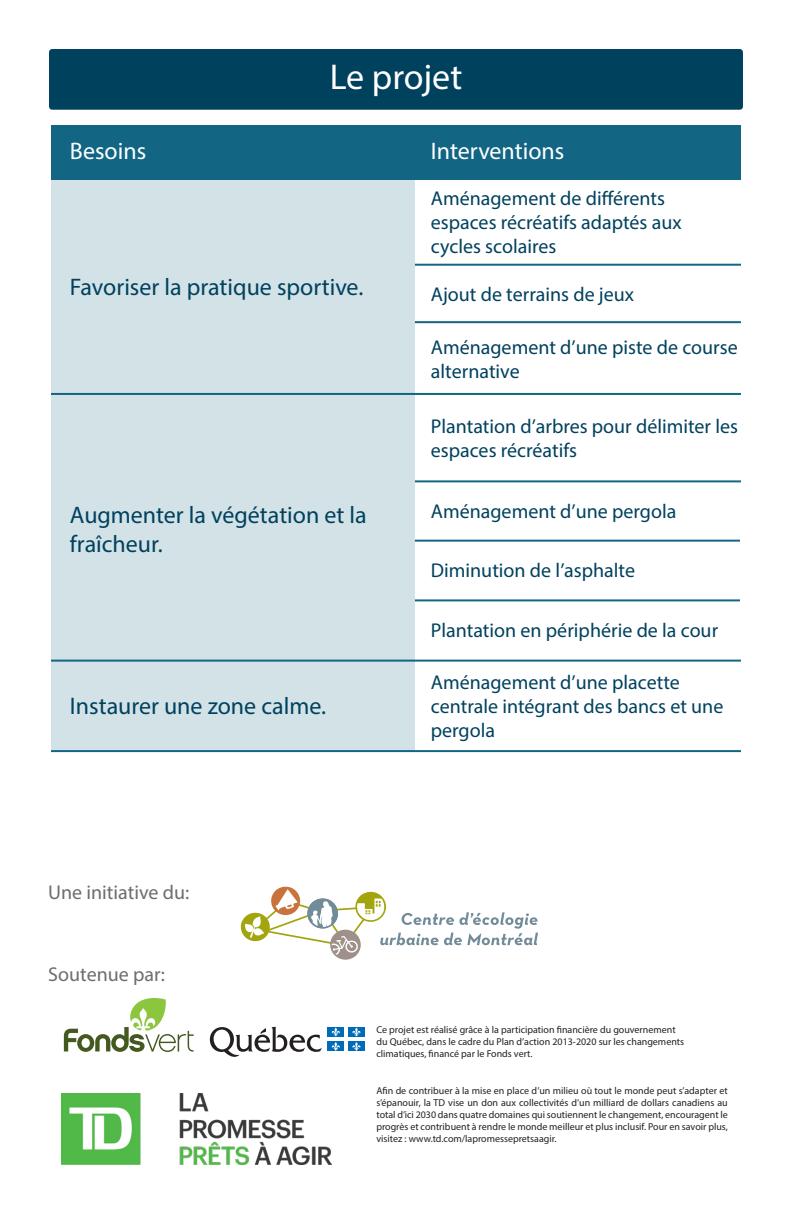
<style>
.page{position:relative;width:792px;height:1224px;background:#fff}
.page>*{position:absolute;margin:0;border:0;box-sizing:border-box;transform-origin:0 0}
.t1{font:36px "Myriad Pro";color:#fff}
.t2{font:24px/28.8px "Myriad Pro";color:#00415e}
.t3{font:24px "Myriad Pro";color:#fff}
.t4{font:20px/24px "Myriad Pro";color:#00415e}
.t5{font:20px "Myriad Pro";color:#6c6d70}
.t6{font:10px/12px "Myriad Pro";color:#231f20;text-align:justify}
</style>
<div class="page">
<svg style="left:240px;top:886px;width:298px;height:74px"></svg>
<svg style="left:210px;top:1027px;width:112px;height:30px"></svg>
<div style="left:328px;top:1027px;width:16px;height:10px;background:#006bb6"></div>
<svg style="left:332px;top:1028px;width:8px;height:8px"></svg>
<div style="left:348px;top:1027px;width:16px;height:10px;background:#006bb6"></div>
<svg style="left:352px;top:1028px;width:9px;height:8px"></svg>
<div style="left:328px;top:1042px;width:16px;height:9px;background:#006bb6"></div>
<svg style="left:332px;top:1042px;width:8px;height:9px"></svg>
<div style="left:348px;top:1042px;width:16px;height:9px;background:#006bb6"></div>
<svg style="left:352px;top:1042px;width:9px;height:9px"></svg>
<svg style="left:64px;top:998px;width:130px;height:54px"></svg>
<img style="left:61px;top:1094px;width:271px;height:71px">
<div style="left:49px;top:49px;width:694px;height:61px;background:#00415e"></div>
<div style="left:51px;top:125px;width:690px;height:54px;background:#126684"></div>
<div style="left:51px;top:179px;width:364px;height:573px;background:#d2e2e7"></div>
<hr style="left:415px;top:264px;width:326px;height:2px;background:#126684">
<hr style="left:415px;top:321px;width:326px;height:2px;background:#126684">
<hr style="left:51px;top:393px;width:690px;height:2px;background:#126684">
<hr style="left:415px;top:480px;width:326px;height:2px;background:#126684">
<hr style="left:415px;top:540px;width:325px;height:2px;background:#126684">
<hr style="left:415px;top:599px;width:325px;height:2px;background:#126684">
<hr style="left:51px;top:660px;width:690px;height:2px;background:#126684">
<hr style="left:51px;top:750px;width:690px;height:2px;background:#126684">
<p class="t1" style="left:330px;top:55px;width:134px">Le projet</p>
<p class="t3" style="left:70px;top:136px;width:78px">Besoins</p>
<p class="t3" style="left:431px;top:136px;width:135px">Interventions</p>
<p class="t2" style="left:70px;top:272px;width:295px">Favoriser la pratique sportive.</p>
<p class="t2" style="left:70px;top:500px;width:298px">Augmenter la végétation et la fraîcheur.</p>
<p class="t2" style="left:70px;top:691px;width:258px">Instaurer une zone calme.</p>
<p class="t4" style="left:431px;top:186px;width:236px">Aménagement de différents</p>
<p class="t4" style="left:431px;top:210px;width:252px">espaces récréatifs adaptés aux</p>
<p class="t4" style="left:431px;top:234px;width:127px">cycles scolaires</p>
<p class="t4" style="left:431px;top:282px;width:205px">Ajout de terrains de jeux</p>
<p class="t4" style="left:431px;top:335px;width:308px">Aménagement d’une piste de course alternative</p>
<p class="t4" style="left:431px;top:414px;width:309px">Plantation d’arbres pour délimiter les espaces récréatifs</p>
<p class="t4" style="left:431px;top:499px;width:247px">Aménagement d’une pergola</p>
<p class="t4" style="left:431px;top:558px;width:206px">Diminution de l’asphalte</p>
<p class="t4" style="left:431px;top:618px;width:289px">Plantation en périphérie de la cour</p>
<p class="t4" style="left:431px;top:670px;width:251px">Aménagement d’une placette</p>
<p class="t4" style="left:431px;top:694px;width:294px">centrale intégrant des bancs et une pergola</p>
<p class="t5" style="left:48px;top:880px;width:143px">Une initiative du:</p>
<p class="t5" style="left:48px;top:961px;width:118px">Soutenue par:</p>
<p class="t6" style="left:376px;top:1023px;width:301px">Ce projet est réalisé grâce à la participation financière du gouvernement</p>
<p class="t6" style="left:376px;top:1035px;width:309px">du Québec, dans le cadre du Plan d’action 2013-2020 sur les changements</p>
<p class="t6" style="left:376px;top:1047px;width:158px">climatiques, financé par le Fonds vert.</p>
<p class="t6" style="left:376px;top:1084px;width:353px">Afin de contribuer à la mise en place d’un milieu où tout le monde peut s’adapter et s’épanouir, la TD vise un don aux collectivités d’un milliard de dollars canadiens au total d’ici 2030 dans quatre domaines qui soutiennent le changement, encouragent le progrès et contribuent à rendre le monde meilleur et plus inclusif. Pour en savoir plus, visitez : www.td.com/lapromessepretsaagir.</p>
</div>
